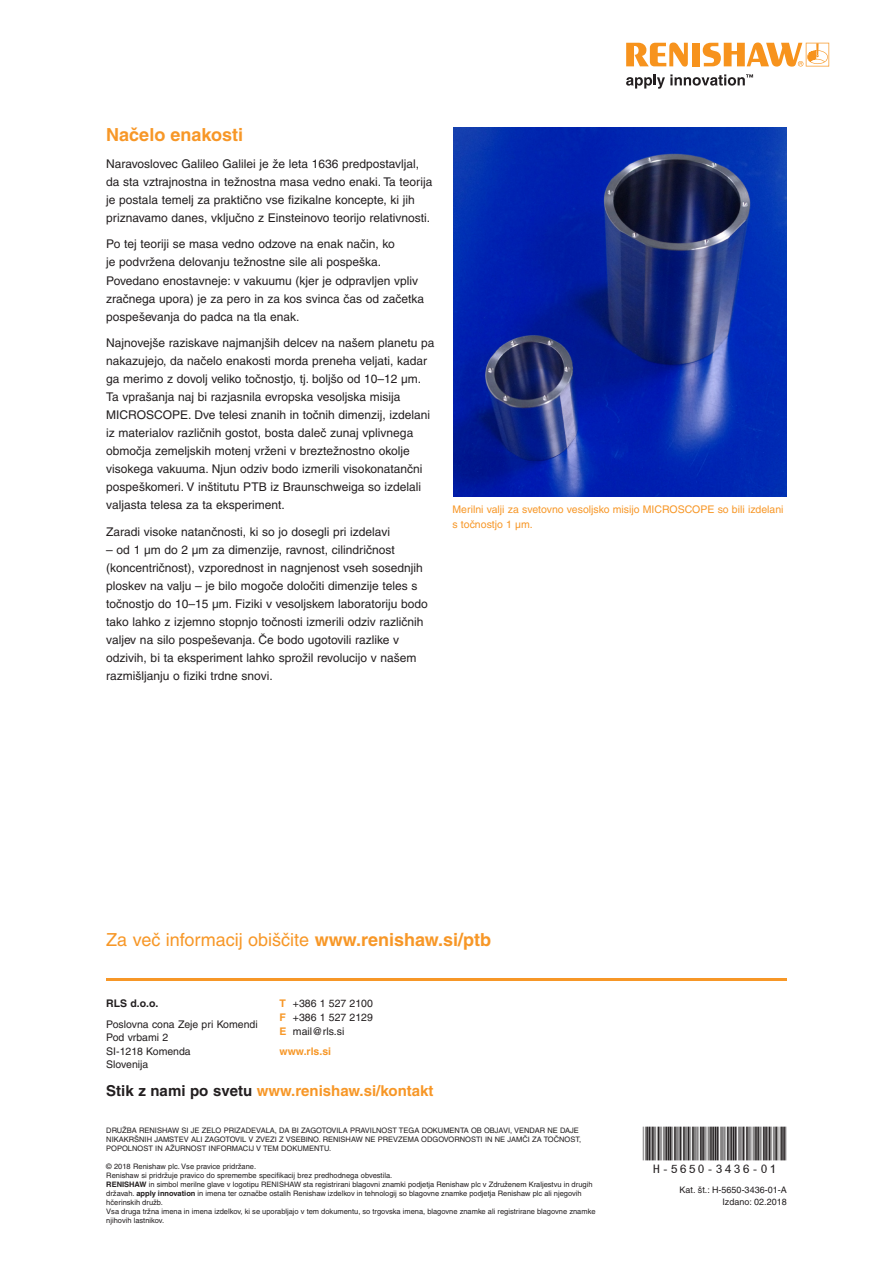
<style>
.page{position:relative;width:893px;height:1263px;background:#fff}
.page>*{position:absolute;margin:0;border:0;box-sizing:border-box;transform-origin:0 0}
.t1{font:48px "MBH16 B";color:#231f20}
.Call_to_action{font:18px "Helvetica CE";color:#f79727}
.Main_body_heading_te{font:700 18px "Helvetica CE";color:#f79727}
.t2{font:700 15px "Helvetica CE";color:#f79727}
.Main_body_text_8pt{font:12px/18px "Helvetica CE";color:#231f20}
.t3{font:10.5px/13.4px "Helvetica CE";color:#231f20;text-align:justify}
.Caption_text_7pt{font:10.5px/15px "Helvetica CE";color:#f79727}
.t4{font:700 10.5px "Helvetica CE";color:#f79727}
.t5{font:700 10.5px "Helvetica CE";color:#231f20}
.t6{font:9px/12px "Helvetica CE";color:#231f20;text-align:right}
.t7{font:7.5px/9px "Helvetica CE";color:#231f20}
.s1{font-weight:700}
.s2{color:#231f20}
.s3{font-weight:700;color:#f79727}
</style>
<div class="page">
<svg style="left:626px;top:43px;width:62px;height:24px"></svg>
<div style="left:692px;top:43px;width:8px;height:23px;background:#f7931d"></div>
<svg style="left:703px;top:43px;width:126px;height:24px"></svg>
<svg style="left:626px;top:74px;width:127px;height:15px"></svg>
<hr style="left:106px;top:978px;width:681px;height:2px;background:#f79727">
<img style="left:454px;top:128px;width:333px;height:368px">
<p class="Main_body_heading_te" style="left:106px;top:125px;width:138px">Načelo enakosti</p>
<p class="Main_body_text_8pt" style="left:106px;top:155px;width:328px">Naravoslovec Galileo Galilei je že leta 1636 predpostavljal, da sta vztrajnostna in težnostna masa vedno enaki. Ta teorija je postala temelj za praktično vse fizikalne koncepte, ki jih priznavamo danes, vključno z Einsteinovo teorijo relativnosti.</p>
<p class="Main_body_text_8pt" style="left:106px;top:235px;width:319px">Po tej teoriji se masa vedno odzove na enak način, ko<br>je podvržena delovanju težnostne sile ali pospeška.<br>Povedano enostavneje: v vakuumu (kjer je odpravljen vpliv zračnega upora) je za pero in za kos svinca čas od začetka pospeševanja do padca na tla enak.</p>
<p class="Main_body_text_8pt" style="left:106px;top:334px;width:330px">Najnovejše raziskave najmanjših delcev na našem planetu pa nakazujejo, da načelo enakosti morda preneha veljati, kadar ga merimo z dovolj veliko točnostjo, tj. boljšo od 10–12 µm.<br>Ta vprašanja naj bi razjasnila evropska vesoljska misija MICROSCOPE. Dve telesi znanih in točnih dimenzij, izdelani iz materialov različnih gostot, bosta daleč zunaj vplivnega območja zemeljskih motenj vrženi v breztežnostno okolje visokega vakuuma. Njun odziv bodo izmerili visokonatančni pospeškomeri. V inštitutu PTB iz Braunschweiga so izdelali valjasta telesa za ta eksperiment.</p>
<p class="Main_body_text_8pt" style="left:106px;top:522px;width:285px">Zaradi visoke natančnosti, ki so jo dosegli pri izdelavi</p>
<p class="Main_body_text_8pt" style="left:106px;top:540px;width:323px">– od 1 µm do 2 µm za dimenzije, ravnost, cilindričnost (koncentričnost), vzporednost in nagnjenost vseh sosednjih ploskev na valju – je bilo mogoče določiti dimenzije teles s točnostjo do 10–15 µm. Fiziki v vesoljskem laboratoriju bodo tako lahko z izjemno stopnjo točnosti izmerili odziv različnih valjev na silo pospeševanja. Če bodo ugotovili razlike v odzivih, bi ta eksperiment lahko sprožil revolucijo v našem razmišljanju o fiziki trdne snovi.</p>
<p class="Caption_text_7pt" style="left:452px;top:502px;width:333px">Merilni valji za svetovno vesoljsko misijo MICROSCOPE so bili izdelani s točnostjo 1 µm.</p>
<p class="Call_to_action" style="left:106px;top:929px;width:386px">Za več informacij obiščite <span class="s1">www.renishaw.si/ptb</span></p>
<p class="t5" style="left:106px;top:998px;width:54px">RLS d.o.o.</p>
<p class="t3" style="left:106px;top:1017px;width:153px;text-align:left">Poslovna cona Zeje pri Komendi<br>Pod vrbami 2<br>SI-1218 Komenda<br>Slovenija</p>
<p class="t2" style="left:106px;top:1082px;width:329px"><span class="s2">Stik z nami po svetu</span> www.renishaw.si/kontakt</p>
<p class="t7" style="left:106px;top:1125px;width:476px">DRUŽBA RENISHAW SI JE ZELO PRIZADEVALA, DA BI ZAGOTOVILA PRAVILNOST TEGA DOKUMENTA OB OBJAVI, VENDAR NE DAJE<br>NIKAKRŠNIH JAMSTEV ALI ZAGOTOVIL V ZVEZI Z VSEBINO. RENISHAW NE PREVZEMA ODGOVORNOSTI IN NE JAMČI ZA TOČNOST,<br>POPOLNOST IN AŽURNOST INFORMACIJ V TEM DOKUMENTU.</p>
<p class="t7" style="left:106px;top:1161px;width:491px">© 2018 Renishaw plc. Vse pravice pridržane.<br>Renishaw si pridržuje pravico do spremembe specifikacij brez predhodnega obvestila.<br><span class="s1">RENISHAW</span> in simbol merilne glave v logotipu RENISHAW sta registrirani blagovni znamki podjetja Renishaw plc v Združenem Kraljestvu in drugih državah. <span class="s1">apply innovation</span> in imena ter označbe ostalih Renishaw izdelkov in tehnologij so blagovne znamke podjetja Renishaw plc ali njegovih hčerinskih družb.<br>Vsa druga tržna imena in imena izdelkov, ki se uporabljajo v tem dokumentu, so trgovska imena, blagovne znamke ali registrirane blagovne znamke njihovih lastnikov.</p>
<p class="t3" style="left:280px;top:997px;width:95px"><span class="s3">T</span> +386 1 527 2100<br><span class="s3">F</span> +386 1 527 2129<br><span class="s3">E</span> mail@rls.si</p>
<p class="t4" style="left:280px;top:1045px;width:53px">www.rls.si</p>
<h1 class="t1" style="left:643px;top:1128px;width:145px">*H-5650-3436-01*</h1>
<p class="t6" style="left:680px;top:1183px;width:109px">Kat. št.: H-5650-3436-01-A<br>Izdano: 02.2018</p>
</div>
